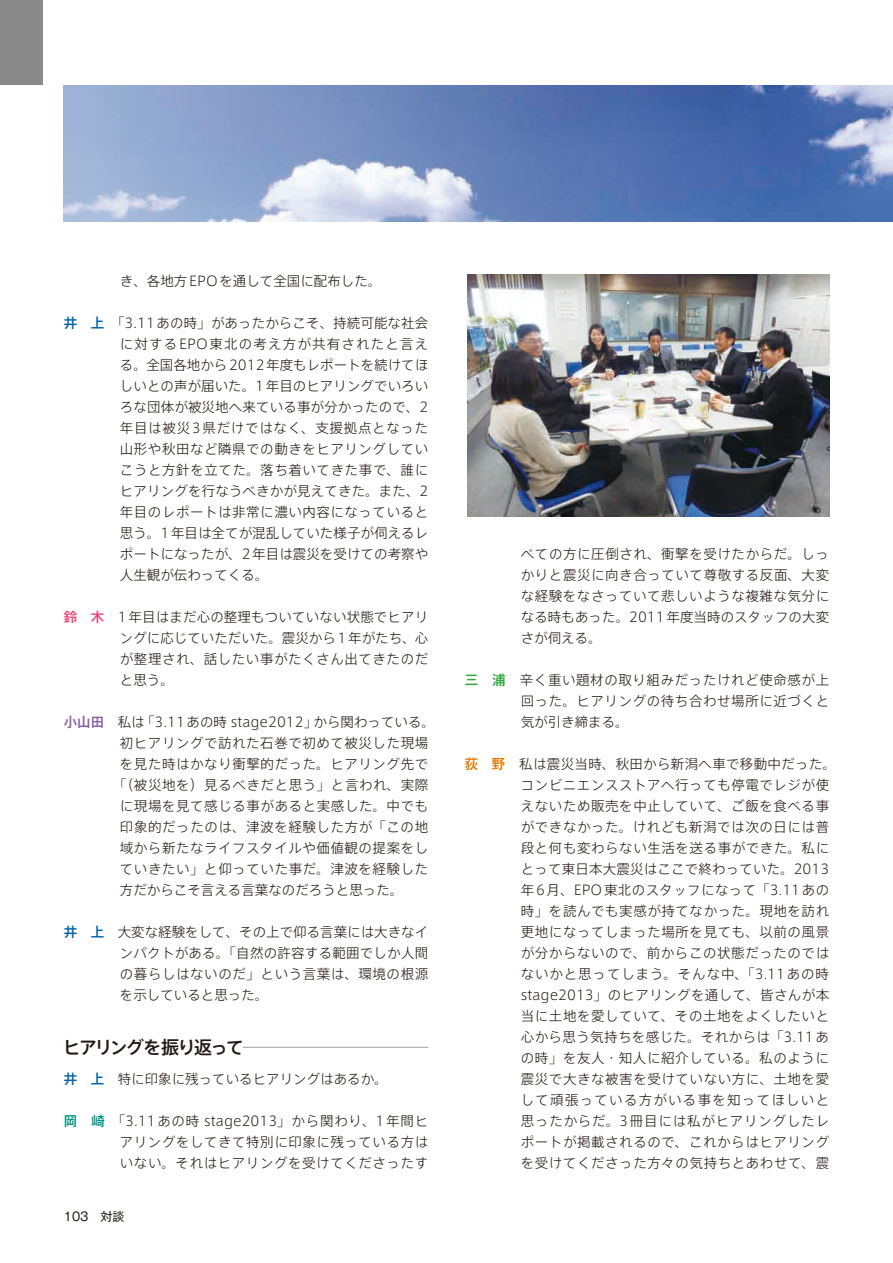
<style>
.page{position:relative;width:893px;height:1263px;background:#fff}
.page>*{position:absolute;margin:0;border:0;box-sizing:border-box;transform-origin:0 0}
.t1{font:500 18px "Axis Std";letter-spacing:-.095em;color:#231916}
.t2{font:300 13.5px/21px "Axis Std";letter-spacing:.04em;color:#231916;text-align:justify}
.t3{font:300 13.5px "Axis Std";color:#231916}
.t4{font:12px "Gothic MB101 Pr 6";color:#231916}
.s1{font-weight:500;color:#0062ad}
.s2{font-weight:500;color:#e84679}
.s3{font-weight:500;color:#875ca3}
.s4{font-weight:500;color:#009481}
.s5{font-weight:500;color:#2ba839}
.s6{font-weight:500;color:#e17b00}
</style>
<div class="page">
<div style="left:0;top:0;width:43px;height:85px;background:#898989"></div>
<img style="left:468px;top:274px;width:361px;height:242px">
<hr style="left:64px;top:1047px;width:364px;height:1px;background:#a0a0a1">
<div style="left:64px;top:1035px;width:179px;height:25px;background:#fff"></div>
<img style="left:64px;top:85px;width:829px;height:136px">
<p class="t3" style="left:120px;top:271px;width:263px">き、各地方EPOを通して全国に配布した。</p>
<p class="t2" style="left:120px;top:312px;width:310px;text-indent:-56px"><span class="s1">井　上</span>　「3.11あの時」があったからこそ、持続可能な社会に対するEPO東北の考え方が共有されたと言える。全国各地から2012年度もレポートを続けてほしいとの声が届いた。1年目のヒアリングでいろいろな団体が被災地へ来ている事が分かったので、2年目は被災3県だけではなく、支援拠点となった山形や秋田など隣県での動きをヒアリングしていこうと方針を立てた。落ち着いてきた事で、誰にヒアリングを行なうべきかが見えてきた。また、2年目のレポートは非常に濃い内容になっていると思う。1年目は全てが混乱していた様子が伺えるレポートになったが、2年目は震災を受けての考察や人生観が伝わってくる。</p>
<p class="t2" style="left:120px;top:606px;width:310px;text-indent:-56px"><span class="s2">鈴　木</span>　1年目はまだ心の整理もついていない状態でヒアリングに応じていただいた。震災から1年がたち、心が整理され、話したい事がたくさん出てきたのだと思う。</p>
<p class="t3" style="left:64px;top:712px;width:373px"><span class="s3">小山田</span>　私は「3.11あの時 stage2012」から関わっている。</p>
<p class="t2" style="left:120px;top:732px;width:310px">初ヒアリングで訪れた石巻で初めて被災した現場</p>
<p class="t2" style="left:120px;top:753px;width:310px">を見た時はかなり衝撃的だった。ヒアリング先で</p>
<p class="t2" style="left:113px;top:774px;width:317px">「（被災地を）見るべきだと思う」と言われ、実際</p>
<p class="t2" style="left:120px;top:795px;width:310px">に現場を見て感じる事があると実感した。中でも</p>
<p class="t2" style="left:120px;top:816px;width:310px">印象的だったのは、津波を経験した方が「この地</p>
<p class="t2" style="left:120px;top:837px;width:310px">域から新たなライフスタイルや価値観の提案をし</p>
<p class="t2" style="left:120px;top:858px;width:310px">ていきたい」と仰っていた事だ。津波を経験した</p>
<p class="t3" style="left:120px;top:880px;width:285px">方だからこそ言える言葉なのだろうと思った。</p>
<p class="t2" style="left:120px;top:921px;width:310px;text-indent:-56px"><span class="s1">井　上</span>　大変な経験をして、その上で仰る言葉には大きなインパクトがある。「自然の許容する範囲でしか人間の暮らしはないのだ」という言葉は、環境の根源を示していると思った。</p>
<h1 class="t1" style="left:63px;top:1034px;width:183px">ヒアリングを振り返って</h1>
<p class="t3" style="left:64px;top:1069px;width:326px"><span class="s1">井　上</span>　特に印象に残っているヒアリングはあるか。</p>
<p class="t2" style="left:120px;top:1110px;width:310px;text-indent:-56px"><span class="s4">岡　崎</span>　「3.11あの時 stage2013」から関わり、1年間ヒアリングをしてきて特別に印象に残っている方はいない。それはヒアリングを受けてくださったす</p>
<p class="t4" style="left:64px;top:1206px;width:62px">103　対談</p>
<p class="t2" style="left:521px;top:543px;width:310px">べての方に圧倒され、衝撃を受けたからだ。しっかりと震災に向き合っていて尊敬する反面、大変な経験をなさっていて悲しいような複雑な気分になる時もあった。2011年度当時のスタッフの大変さが伺える。</p>
<p class="t2" style="left:521px;top:669px;width:310px;text-indent:-56px"><span class="s5">三　浦</span>　辛く重い題材の取り組みだったけれど使命感が上回った。ヒアリングの待ち合わせ場所に近づくと気が引き締まる。</p>
<p class="t2" style="left:521px;top:753px;width:317px;text-align:left;text-indent:-56px"><span class="s6">荻　野</span>　私は震災当時、秋田から新潟へ車で移動中だった。コンビニエンスストアへ行っても停電でレジが使えないため販売を中止していて、ご飯を食べる事ができなかった。けれども新潟では次の日には普段と何も変わらない生活を送る事ができた。私にとって東日本大震災はここで終わっていた。2013年6月、EPO東北のスタッフになって「3.11あの時」を読んでも実感が持てなかった。現地を訪れ更地になってしまった場所を見ても、以前の風景が分からないので、前からこの状態だったのではないかと思ってしまう。そんな中、「3.11あの時stage2013」のヒアリングを通して、皆さんが本当に土地を愛していて、その土地をよくしたいと心から思う気持ちを感じた。それからは「3.11あの時」を友人・知人に紹介している。私のように震災で大きな被害を受けていない方に、土地を愛して頑張っている方がいる事を知ってほしいと思ったからだ。3冊目には私がヒアリングしたレポートが掲載されるので、これからはヒアリングを受けてくださった方々の気持ちとあわせて、震</p>
</div>
